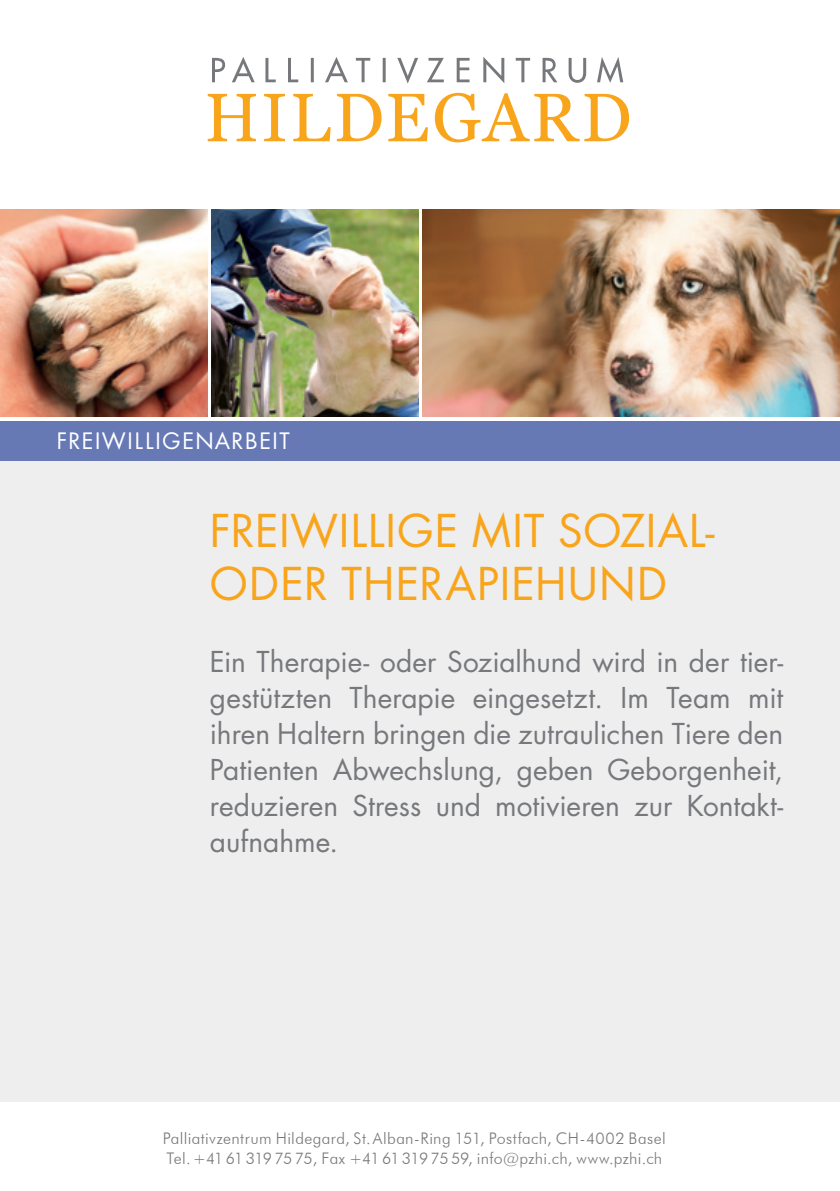
<style>
.page{position:relative;width:840px;height:1191px;background:#fff}
.page>*{position:absolute;margin:0;border:0;box-sizing:border-box;transform-origin:0 0}
.t1{font:44px/52.8px "Futura Std";letter-spacing:.02em;color:#f9a51b}
.t2{font:28px/36px "Futura Std";color:#76787b;text-align:justify}
.t3{font:22px "Futura Std";letter-spacing:.07em;color:#fff}
.t4{font:300 16px/20px "Futura BT";letter-spacing:.02em;color:#76787b}
</style>
<div class="page">
<div style="left:0;top:421px;width:839px;height:680px;background:#eeeeef"></div>
<svg style="left:207px;top:93px;width:421px;height:49px"></svg>
<svg style="left:212px;top:57px;width:411px;height:27px"></svg>
<img style="left:0;top:210px;width:207px;height:207px">
<img style="left:211px;top:210px;width:207px;height:207px">
<img style="left:422px;top:210px;width:417px;height:207px">
<div style="left:0;top:421px;width:839px;height:40px;background:#6679b5"></div>
<p class="t3" style="left:57px;top:427px;width:234px">FREIWILLIGENARBEIT</p>
<h1 class="t1" style="left:210px;top:504px;width:506px">FREIWILLIGE MIT SOZIAL-<br>ODER THERAPIEHUND</h1>
<p class="t2" style="left:210px;top:643px;width:574px">Ein Therapie- oder Sozialhund wird in der tier&shy;gestützten Therapie eingesetzt. Im Team mit ihren Haltern bringen die zutraulichen Tiere den Patienten Abwechslung, geben Geborgenheit, reduzieren Stress und motivieren zur Kontakt&shy;aufnahme.</p>
<p class="t4" style="left:163px;top:1127px;width:504px">Palliativzentrum Hildegard, St.Alban-Ring 151, Postfach, CH-4002 Basel<br>Tel. +41 61 319 75 75, Fax +41 61 319 75 59, info@pzhi.ch, www.pzhi.ch</p>
</div>
